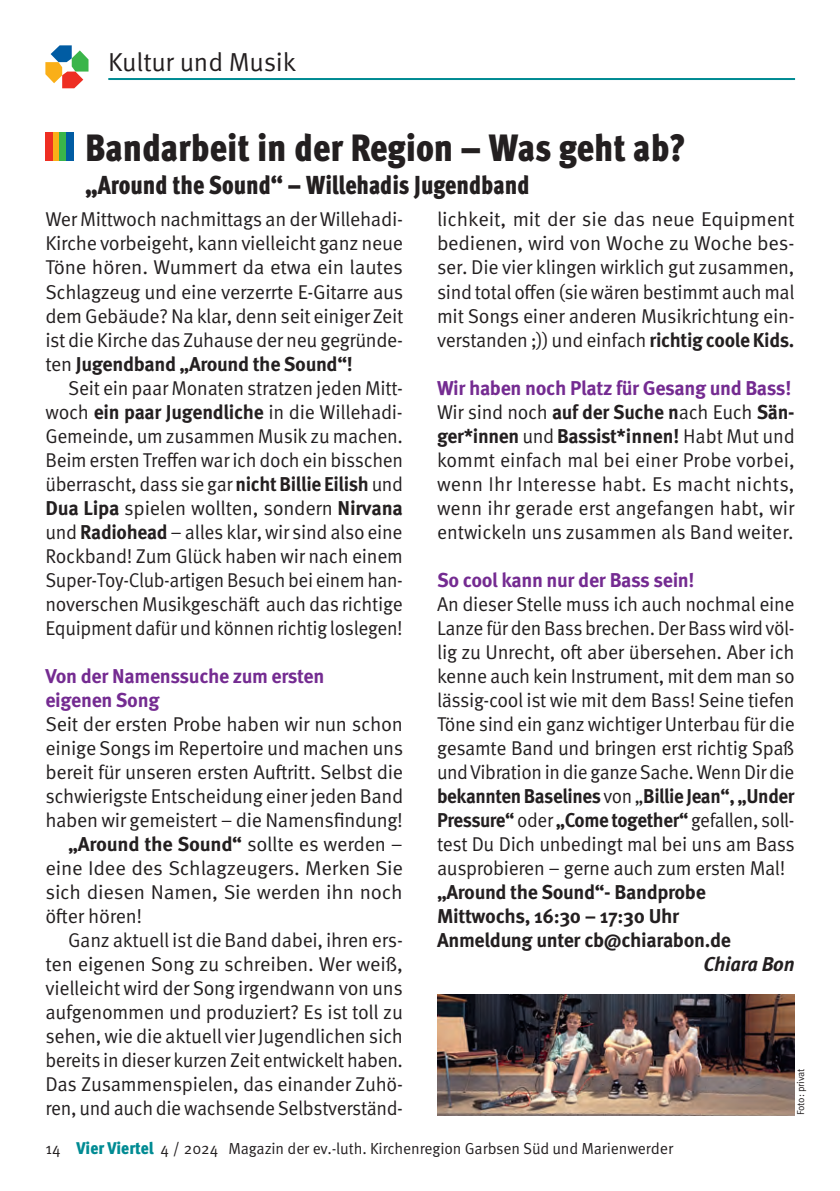
<style>
.page{position:relative;width:840px;height:1191px;background:#fff}
.page>*{position:absolute;margin:0;border:0;box-sizing:border-box;transform-origin:0 0}
.t1{font:900 condensed 38px "Meta Pro";color:#231f20}
.t2{font:900 condensed 26px "Meta Pro";color:#231f20;scale:.95 1}
.t3{font:26px "Meta Pro Norm";letter-spacing:-.005em;color:#231f20}
.t4{font:20px/24px "Meta Pro Norm";letter-spacing:-.02em;color:#231f20;text-align:justify}
.t5{font:700 20px/24px "Meta Pro";letter-spacing:-.02em;color:#231f20}
.t6{font:700 20px/24px "Meta Pro";letter-spacing:-.015em;color:#742b91}
.t7{font:700 20px/24px "Meta Pro";letter-spacing:-.02em;color:#231f20;scale:.94 1}
.t8{font:italic 700 20px "Meta Pro";letter-spacing:-.015em;color:#231f20}
.t9{font:16px "Meta Pro Norm";letter-spacing:-.01em;color:#231f20}
.t10{font:10px "Meta Pro Norm";letter-spacing:-.015em;color:#231f20}
.s1{font-family:"Meta Pro Norm";font-weight:400}
.s2{font-family:"Meta Pro";font-weight:700}
.s3{font-family:"Meta Pro";font-weight:900;font-stretch:condensed;font-size:17px;color:#008b93}
</style>
<div class="page">
<svg style="left:45px;top:45px;width:43px;height:43px"></svg>
<hr style="left:108px;top:78px;width:686px;height:2px;background:#008b93">
<div style="left:53px;top:133px;width:7px;height:28px;background:#faaf18"></div>
<div style="left:45px;top:133px;width:8px;height:28px;background:#ee2e22"></div>
<div style="left:60px;top:133px;width:7px;height:28px;background:#3ab54a"></div>
<div style="left:67px;top:133px;width:7px;height:28px;background:#015ca3"></div>
<img style="left:437px;top:994px;width:357px;height:121px">
<h2 class="t3" style="left:108px;top:42px;width:189px">Kultur und Musik</h2>
<h1 class="t1" style="left:85px;top:118px;width:602px">Bandarbeit in der Region – Was geht ab?</h1>
<h2 class="t2" style="left:85px;top:165px;width:469px">„Around the Sound“ – Willehadis Jugendband</h2>
<p class="t4" style="left:45px;top:206px;width:359px">Wer Mittwoch nachmittags an der Willehadi-Kirche vorbeigeht, kann vielleicht ganz neue Töne hören. Wummert da etwa ein lautes Schlagzeug und eine verzerrte E-Gitarre aus dem Gebäude? Na klar, denn seit einiger Zeit ist die Kirche das Zuhause der neu gegründe-</p>
<p class="t5" style="left:45px;top:350px;width:309px"><span class="s1">ten</span> Jugendband „Around the Sound“!</p>
<p class="t4" style="left:45px;top:374px;width:359px;text-indent:23px">Seit ein paar Monaten stratzen jeden Mitt&shy;woch <span class="s2">ein paar Jugendliche</span> in die Willehadi-Gemeinde, um zusammen Musik zu machen.<br>Beim ersten Treffen war ich doch ein bisschen überrascht, dass sie gar <span class="s2">nicht Billie Eilish</span> und <span class="s2">Dua Lipa</span> spielen wollten, sondern <span class="s2">Nirvana </span>und <span class="s2">Radiohead</span> – alles klar, wir sind also eine Rockband! Zum Glück haben wir nach einem Super-Toy-Club-artigen Besuch bei einem han&shy;noverschen Musikgeschäft auch das richtige Equipment dafür und können richtig loslegen!</p>
<p class="t6" style="left:45px;top:662px;width:280px">Von der Namenssuche zum ersten eigenen Song</p>
<p class="t4" style="left:45px;top:710px;width:359px">Seit der ersten Probe haben wir nun schon einige Songs im Repertoire und machen uns bereit für unseren ersten Auftritt. Selbst die schwierigste Entscheidung einer jeden Band haben wir gemeistert – die Namensfindung!</p>
<p class="t5" style="left:68px;top:830px;width:336px">„Around the Sound“ <span class="s1">sollte es werden –</span></p>
<p class="t4" style="left:45px;top:854px;width:359px">eine Idee des Schlagzeugers. Merken Sie sich diesen Namen, Sie werden ihn noch öfter hören!</p>
<p class="t4" style="left:45px;top:926px;width:359px;text-indent:23px">Ganz aktuell ist die Band dabei, ihren ers&shy;ten eigenen Song zu schreiben. Wer weiß, vielleicht wird der Song irgendwann von uns aufgenommen und produziert? Es ist toll zu sehen, wie die aktuell vier Jugendlichen sich bereits in dieser kurzen Zeit entwickelt haben.<br>Das Zusammenspielen, das einander Zuhö&shy;ren, und auch die wachsende Selbstverständ-</p>
<p class="t4" style="left:437px;top:206px;width:359px">lichkeit, mit der sie das neue Equipment bedienen, wird von Woche zu Woche bes&shy;ser. Die vier klingen wirklich gut zusammen, sind total offen (sie wären bestimmt auch mal mit Songs einer anderen Musikrichtung ein&shy;verstanden ;)) und einfach <span class="s2">richtig coole Kids.</span></p>
<p class="t6" style="left:437px;top:374px;width:355px">Wir haben noch Platz für Gesang und Bass!</p>
<p class="t4" style="left:437px;top:398px;width:359px">Wir sind noch <span class="s2">auf der Suche n</span>ach Euch <span class="s2">Sän-</span></p>
<p class="t5" style="left:437px;top:422px;width:359px">ger*innen <span class="s1">und</span> Bassist*innen! <span class="s1">Habt Mut und</span></p>
<p class="t4" style="left:437px;top:446px;width:359px">kommt einfach mal bei einer Probe vorbei, wenn Ihr Interesse habt. Es macht nichts, wenn ihr gerade erst angefangen habt, wir entwickeln uns zusammen als Band weiter.</p>
<p class="t6" style="left:437px;top:566px;width:259px">So cool kann nur der Bass sein!</p>
<p class="t4" style="left:437px;top:590px;width:359px">An dieser Stelle muss ich auch nochmal eine Lanze für den Bass brechen. Der Bass wird völ&shy;lig zu Unrecht, oft aber übersehen. Aber ich kenne auch kein Instrument, mit dem man so lässig-cool ist wie mit dem Bass! Seine tiefen Töne sind ein ganz wichtiger Unterbau für die gesamte Band und bringen erst richtig Spaß und Vibration in die ganze Sache. Wenn Dir die</p>
<p class="t7" style="left:437px;top:782px;width:381px">bekannten Baselines <span class="s1">von „</span>Billie Jean“, „Under<br>Pressure“ <span class="s1">oder</span> „Come together“ <span class="s1">gefallen, soll-</span></p>
<p class="t4" style="left:437px;top:830px;width:359px">test Du Dich unbedingt mal bei uns am Bass ausprobieren – gerne auch zum ersten Mal!</p>
<p class="t5" style="left:437px;top:878px;width:295px">„Around the Sound“- Bandprobe<br>Mittwochs, 16:30 – 17:30 Uhr<br>Anmeldung unter cb@chiarabon.de</p>
<p class="t8" style="left:703px;top:948px;width:92px">Chiara Bon</p>
<p class="t10" style="left:792px;top:1115px;width:48px;rotate:-90deg">Foto: privat</p>
<p class="t9" style="left:45px;top:1135px;width:629px">14 <span class="s3">Vier Viertel</span> 4 / 2024 Magazin der ev.-luth. Kirchenregion Garbsen Süd und Marienwerder</p>
</div>
